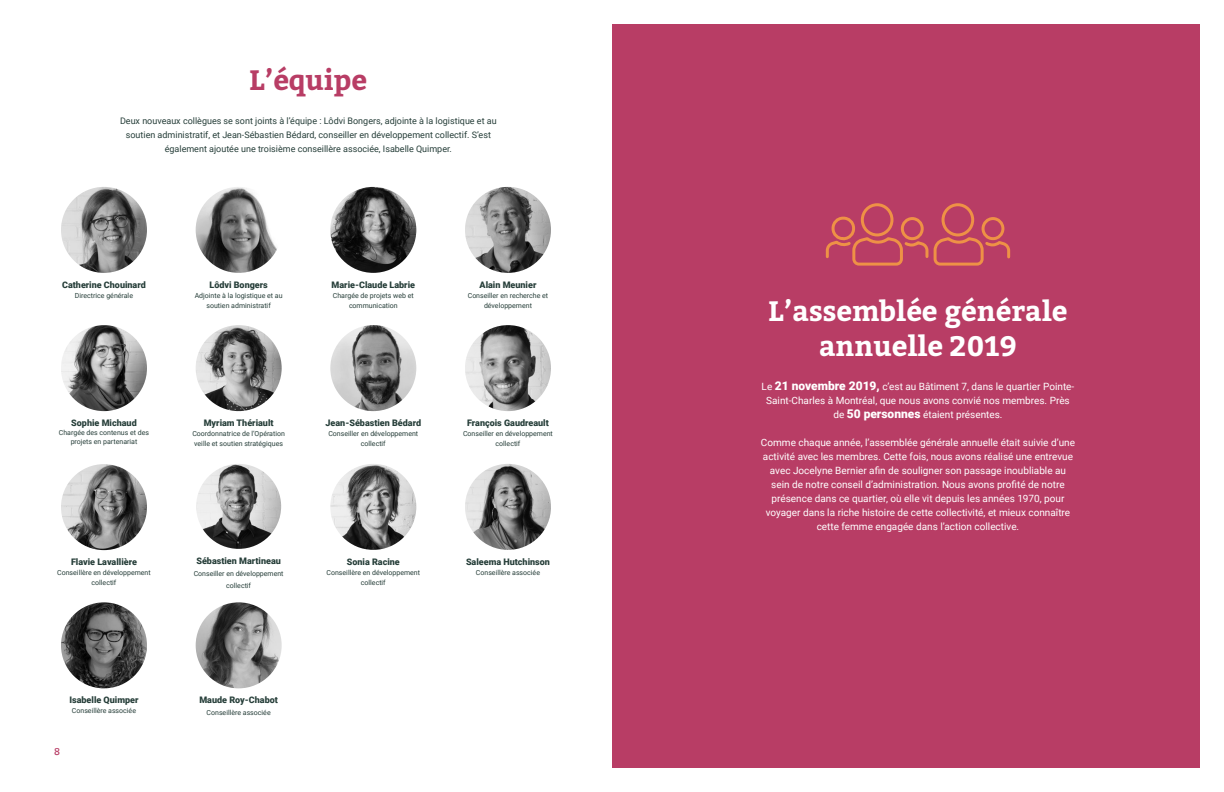
<style>
.page{position:relative;width:1224px;height:792px;background:#fff}
.page>*{position:absolute;margin:0;border:0;box-sizing:border-box;transform-origin:0 0}
.t1{font:700 28px/35px "Bitter";color:#fff;text-align:center}
.t2{font:700 28px "Bitter";color:#b83d65}
.t3{font:10px/14px "Roboto";color:#fff;text-align:center}
.t4{font:10px "Bitter";color:#b83d65}
.t5{font:9px/14px "Roboto";color:#263e39;text-align:center}
.t6{font:900 9px "Roboto";color:#263e39}
.t7{font:7px/10px "Roboto";color:#263e39;text-align:center}
.s1{font-weight:900;font-size:12px}
</style>
<div class="page">
<div style="left:612px;top:0;width:612px;height:792px;background:#b83d65"></div>
<img style="left:196px;top:602px;width:86px;height:86px;border-radius:43px">
<img style="left:465px;top:464px;width:86px;height:86px;border-radius:43px">
<img style="left:330px;top:187px;width:86px;height:86px;border-radius:43px">
<img style="left:196px;top:464px;width:85px;height:85px;border-radius:42px">
<img style="left:465px;top:187px;width:86px;height:86px;border-radius:43px">
<img style="left:61px;top:464px;width:86px;height:86px;border-radius:43px">
<img style="left:196px;top:325px;width:86px;height:86px;border-radius:43px">
<img style="left:330px;top:464px;width:86px;height:86px;border-radius:43px">
<img style="left:61px;top:187px;width:86px;height:86px;border-radius:43px">
<img style="left:61px;top:325px;width:86px;height:86px;border-radius:43px">
<img style="left:330px;top:325px;width:86px;height:86px;border-radius:43px">
<img style="left:465px;top:325px;width:86px;height:86px;border-radius:43px">
<img style="left:196px;top:187px;width:86px;height:86px;border-radius:43px">
<img style="left:61px;top:602px;width:86px;height:86px;border-radius:43px">
<svg style="left:825px;top:203px;width:186px;height:63px"></svg>
<div style="left:588px;top:0;width:636px;height:792px;border:24px solid #fff"></div>
<h1 class="t2" style="left:250px;top:63px;width:119px">L’équipe</h1>
<p class="t5" style="left:120px;top:113px;width:378px">Deux nouveaux collègues se sont joints à l’équipe : Lôdvi Bongers, adjointe à la logistique et au soutien administratif, et Jean-Sébastien Bédard, conseiller en développement collectif. S’est également ajoutée une troisième conseillère associée, Isabelle Quimper.</p>
<p class="t6" style="left:62px;top:278px;width:85px">Catherine Chouinard</p>
<p class="t7" style="left:75px;top:290px;width:60px">Directrice générale</p>
<p class="t6" style="left:209px;top:278px;width:60px">Lôdvi Bongers</p>
<p class="t7" style="left:195px;top:290px;width:89px">Adjointe à la logistique et au soutien administratif</p>
<p class="t6" style="left:332px;top:278px;width:85px">Marie-Claude Labrie</p>
<p class="t7" style="left:333px;top:290px;width:82px">Chargée de projets web et communication</p>
<p class="t6" style="left:480px;top:278px;width:58px">Alain Meunier</p>
<p class="t7" style="left:468px;top:290px;width:82px">Conseiller en recherche et développement</p>
<p class="t6" style="left:71px;top:416px;width:67px">Sophie Michaud</p>
<p class="t7" style="left:59px;top:428px;width:92px;line-height:9px">Chargée des contenus et des projets en partenariat</p>
<p class="t6" style="left:204px;top:416px;width:71px">Myriam Thériault</p>
<p class="t7" style="left:192px;top:428px;width:94px;text-align:left">Coordonnatrice de l’Opération veille et soutien stratégiques</p>
<p class="t6" style="left:326px;top:416px;width:97px">Jean-Sébastien Bédard</p>
<p class="t7" style="left:328px;top:428px;width:91px">Conseiller en développement collectif</p>
<p class="t6" style="left:467px;top:416px;width:83px">François Gaudreault</p>
<p class="t7" style="left:463px;top:428px;width:91px">Conseiller en développement collectif</p>
<p class="t6" style="left:71px;top:555px;width:67px">Flavie Lavallière</p>
<p class="t7" style="left:57px;top:567px;width:95px">Conseillère en développement collectif</p>
<p class="t6" style="left:69px;top:694px;width:71px">Isabelle Quimper</p>
<p class="t7" style="left:72px;top:705px;width:66px">Conseillère associée</p>
<p class="t4" style="left:54px;top:746px;width:7px">8</p>
<p class="t6" style="left:196px;top:555px;width:86px">Sébastien Martineau</p>
<p class="t7" style="left:194px;top:567px;width:91px;line-height:12px">Conseiller en développement collectif</p>
<p class="t6" style="left:199px;top:694px;width:80px">Maude Roy-Chabot</p>
<p class="t7" style="left:207px;top:707px;width:66px">Conseillère associée</p>
<p class="t6" style="left:347px;top:555px;width:55px">Sonia Racine</p>
<p class="t7" style="left:327px;top:567px;width:95px">Conseillère en développement collectif</p>
<p class="t6" style="left:466px;top:555px;width:85px">Saleema Hutchinson</p>
<p class="t7" style="left:476px;top:567px;width:66px">Conseillère associée</p>
<h1 class="t1" style="left:769px;top:293px;width:300px">L’assemblée générale annuelle 2019</h1>
<p class="t3" style="left:762px;top:379px;width:314px">Le <span class="s1">21 novembre 2019,</span> c’est au Bâtiment 7, dans le quartier Pointe-<br>Saint-Charles à Montréal, que nous avons convié nos membres. Près de <span class="s1">50 personnes</span> étaient présentes.</p>
<p class="t3" style="left:761px;top:435px;width:316px">Comme chaque année, l’assemblée générale annuelle était suivie d’une activité avec les membres. Cette fois, nous avons réalisé une entrevue avec Jocelyne Bernier afin de souligner son passage inoubliable au sein de notre conseil d’administration. Nous avons profité de notre présence dans ce quartier, où elle vit depuis les années 1970, pour voyager dans la riche histoire de cette collectivité, et mieux connaître cette femme engagée dans l’action collective.</p>
</div>
